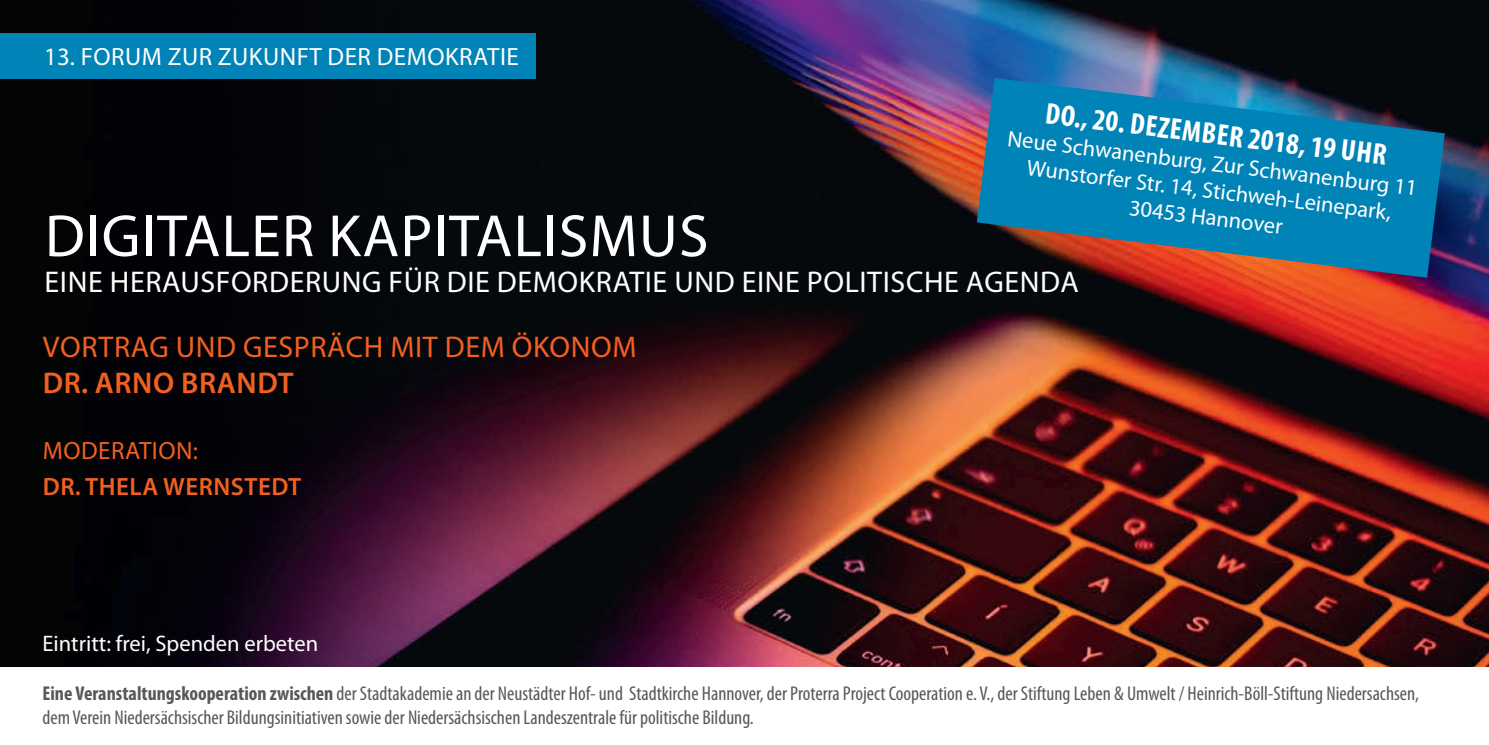
<style>
.page{position:relative;width:1489px;height:745px;background:#fff}
.page>*{position:absolute;margin:0;border:0;box-sizing:border-box;transform-origin:0 0}
.t1{font:60px "Myriad Pro";letter-spacing:.02em;color:#fff}
.t2{font:30px "Myriad Pro";letter-spacing:.02em;color:#fff}
.t3{font:30px "Myriad Pro";letter-spacing:.02em;color:#f26021}
.t4{font:700 condensed 30px "Myriad Pro";color:#fff}
.t5{font:600 30px "Myriad Pro";letter-spacing:.02em;color:#f26021}
.t6{font:25px "Myriad Pro";letter-spacing:.02em;color:#fff}
.t7{font:600 25px "Myriad Pro";letter-spacing:.02em;color:#f26021}
.t8{font:25px "Myriad Pro";letter-spacing:.02em;color:#f26021}
.t9{font:22.5px/27px "Myriad Pro";color:#fff;text-align:center}
.t10{font:condensed 20px/24px "Myriad Pro";color:#57585a}
.s1{font-weight:700}
</style>
<div class="page">
<img style="left:0;top:0;width:1488px;height:666px">
<div style="left:0;top:33px;width:535px;height:45px;background:#0083b6"></div>
<svg style="left:976px;top:78px;width:468px;height:199px;background:#1a6e94"></svg>
<p class="t6" style="left:44px;top:41px;width:476px">13. FORUM ZUR ZUKUNFT DER DEMOKRATIE</p>
<h2 class="t4" style="left:1047px;top:94px;width:345px;rotate:7deg">DO., 20. DEZEMBER 2018, 19 UHR</h2>
<p class="t9" style="left:1009px;top:124px;width:414px;rotate:7deg">Neue Schwanenburg, Zur Schwanenburg 11<br>Wunstorfer Str. 14, Stichweh-Leinepark,<br>30453 Hannover</p>
<h1 class="t1" style="left:45px;top:199px;width:665px">DIGITALER KAPITALISMUS</h1>
<h2 class="t2" style="left:45px;top:263px;width:1035px">EINE HERAUSFORDERUNG FÜR DIE DEMOKRATIE UND EINE POLITISCHE AGENDA</h2>
<h2 class="t3" style="left:43px;top:328px;width:595px">VORTRAG UND GESPRÄCH MIT DEM ÖKONOM</h2>
<h2 class="t5" style="left:43px;top:363px;width:252px">DR. ARNO BRANDT</h2>
<p class="t8" style="left:43px;top:434px;width:157px">MODERATION:</p>
<p class="t7" style="left:43px;top:470px;width:260px">DR. THELA WERNSTEDT</p>
<p class="t9" style="left:43px;top:628px;width:277px">Eintritt: frei, Spenden erbeten</p>
<p class="t10" style="left:43px;top:680px;width:1377px"><span class="s1">Eine Veranstaltungskooperation zwischen</span> der Stadtakademie an der Neustädter Hof- und Stadtkirche Hannover, der Proterra Project Cooperation e. V., der Stiftung Leben &amp; Umwelt / Heinrich-Böll-Stiftung Niedersachsen, dem Verein Niedersächsischer Bildungsinitiativen sowie der Niedersächsischen Landeszentrale für politische Bildung.</p>
</div>
